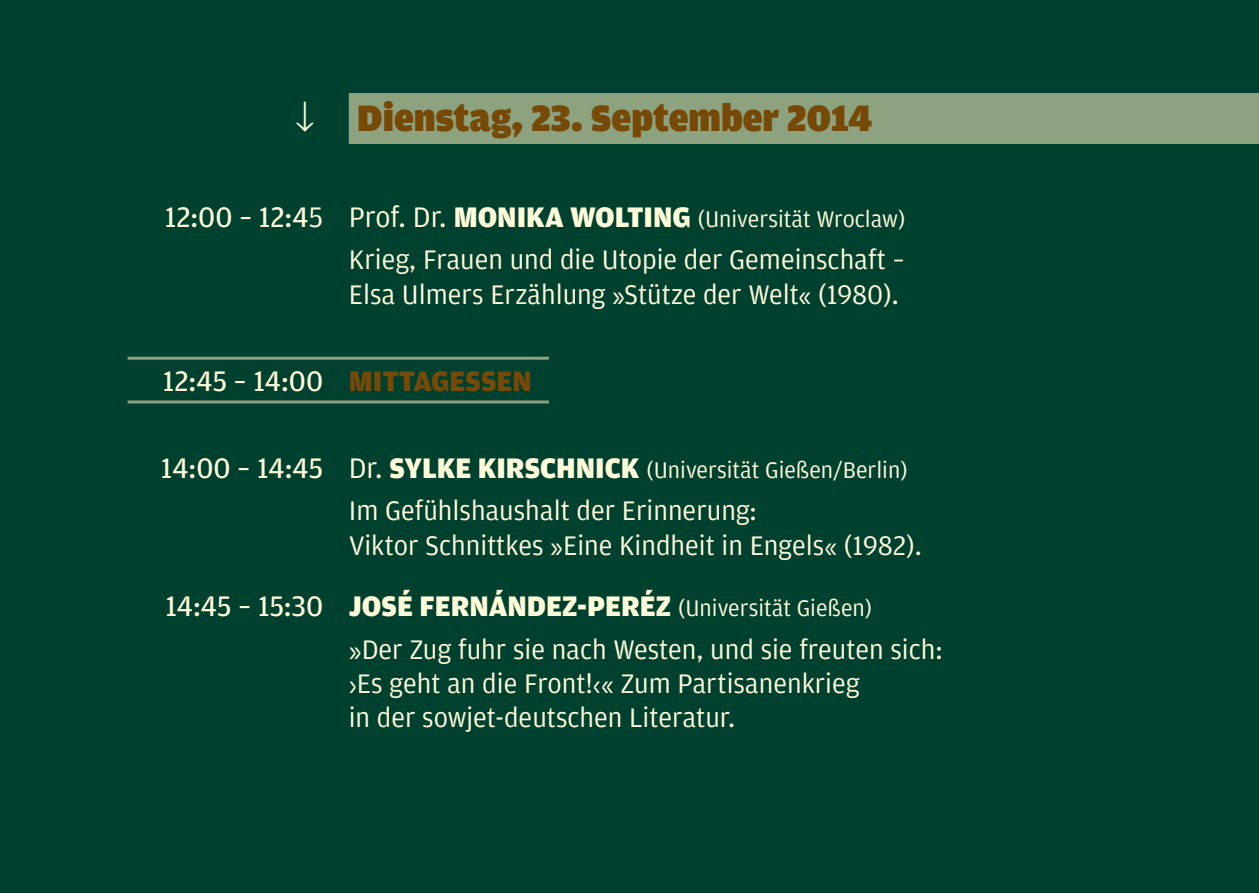
<style>
.page{position:relative;width:1259px;height:893px;background:#00402f}
.page>*{position:absolute;margin:0;border:0;box-sizing:border-box;transform-origin:0 0}
.t1{font:900 39px "Amplitude";color:#764906}
.t2{font:900 30px "Amplitude";color:#fffcda}
.t3{font:30px "Amplitude";color:#fffcda}
.t4{font:28.5px/34.2px "Amplitude";color:#fffcda}
.t5{font:24px "Amplitude";color:#fffcda}
.s1{color:#fffcda}
.s2{font-size:30px}
.s3{font-weight:900;font-size:30px}
.s4{font-weight:900;color:#764906}
.s5{font-weight:400}
.s6{font-weight:400;font-size:24px}
</style>
<div class="page">
<div style="left:349px;top:93px;width:910px;height:51px;background:#8da37f"></div>
<hr style="left:128px;top:400px;width:421px;height:3px;background:#8da37f">
<hr style="left:128px;top:357px;width:421px;height:3px;background:#8da37f">
<h1 class="t1" style="left:295px;top:96px;width:579px"><span class="s1">↓</span> Dienstag, 23. September 2014</h1>
<p class="t5" style="left:165px;top:205px;width:742px"><span class="s2">12:00 – 12:4</span><span class="s2">5 Prof. Dr.</span> <span class="s3">MONIKA WOLTING</span> (Universität Wroclaw)</p>
<p class="t4" style="left:349px;top:243px;width:557px">Krieg, Frauen und die Utopie der Gemeinschaft –<br>Elsa Ulmers Erzählung »Stütze der Welt« (1980).</p>
<p class="t3" style="left:163px;top:364px;width:370px">12:45 – 14:00 <span class="s4">MITTAGESSEN</span></p>
<p class="t5" style="left:161px;top:456px;width:748px"><span class="s2">14:00 – 14:45</span> <span class="s2">Dr.</span> <span class="s3">SYLKE KIRSCHNICK</span> (Universität Gießen/Berlin)</p>
<p class="t4" style="left:349px;top:494px;width:574px">Im Gefühlshaushalt der Erinnerung:<br>Viktor Schnittkes »Eine Kindheit in Engels« (1982).</p>
<p class="t2" style="left:165px;top:589px;width:708px"><span class="s5">14:45 – 15:30</span> JOSÉ FERNÁNDEZ-PERÉZ <span class="s6">(Universität Gießen)</span></p>
<p class="t4" style="left:349px;top:632px;width:595px">»Der Zug fuhr sie nach Westen, und sie freuten sich: ›Es geht an die Front!‹« Zum Partisanenkrieg<br>in der sowjet-deutschen Literatur.</p>
</div>
